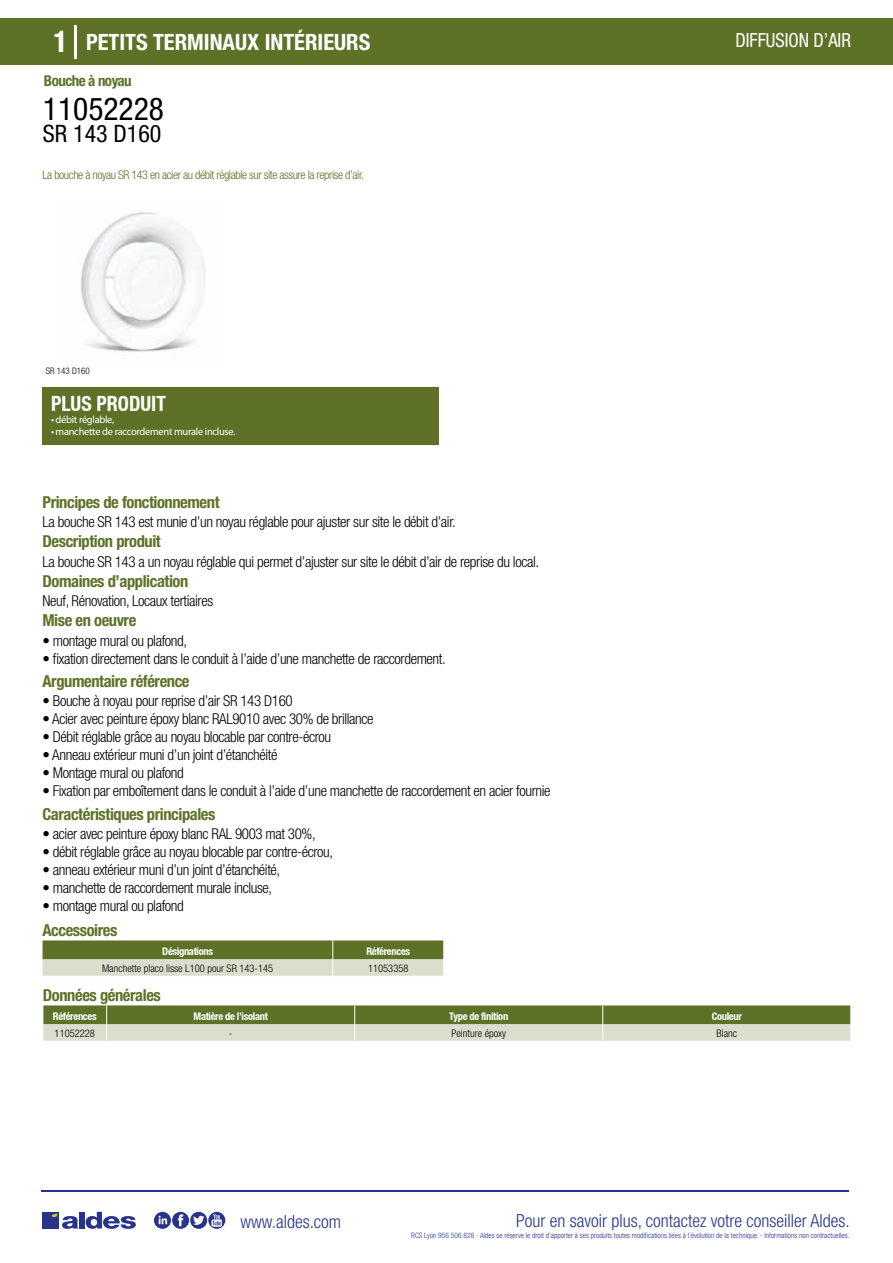
<style>
.page{position:relative;width:893px;height:1263px;background:#fff}
.page>*{position:absolute;margin:0;border:0;box-sizing:border-box;transform-origin:0 0}
.t1{font:condensed 31.5px "Helvetica Neue LT Std";color:#000}
.t2{font:condensed 24px "Helvetica Neue LT Std";color:#000}
.t3{font:700 condensed 22.5px "Helvetica Neue LT Std";color:#fff}
.t4{font:700 condensed 21px "Helvetica Neue";color:#fff;scale:.95 1}
.t5{font:condensed 19.5px "Helvetica Neue LT Std";color:#fff;scale:.95 1}
.t6{font:300 condensed 18px "Helvetica Neue";color:#28348b}
.t7{font:700 condensed 16.5px "Helvetica Neue LT Std";letter-spacing:-.025em;color:#5d7227}
.t8{font:300 condensed 15px "Helvetica Neue LT Std";letter-spacing:-.025em;color:#000}
.t9{font:700 condensed 15px "Helvetica Neue LT Std";letter-spacing:-.035em;color:#5d7227}
.t10{font:300 condensed 12px "Helvetica Neue LT Std";letter-spacing:-.035em;color:#5d7227}
.t11{font:700 condensed 10.5px "Helvetica Neue";letter-spacing:-.03em;color:#fff}
.t12{font:300 condensed 10.5px "Helvetica Neue";color:#000}
.t13{font:10.5px "Myriad Pro";letter-spacing:-.03em;color:#fff}
.t14{font:300 condensed 9px "Helvetica Neue";color:#000}
.t15{font:300 condensed 7.5px "Helvetica Neue";color:#28348b}
.s1{font-size:30px}
</style>
<div class="page">
<div style="left:0;top:18px;width:893px;height:46px;background:#5d7227"></div>
<div style="left:43px;top:387px;width:396px;height:57px;background:#5d7227"></div>
<hr style="left:74px;top:25px;width:2px;height:33px;background:#fff">
<svg style="left:80px;top:212px;width:125px;height:140px"></svg>
<svg style="left:43px;top:940px;width:401px;height:36px;background:#9ba678"></svg>
<svg style="left:43px;top:1005px;width:808px;height:36px;background:#9ba678"></svg>
<hr style="left:41px;top:1190px;width:808px;height:1px;background:#28348b">
<svg style="left:154px;top:1212px;width:71px;height:17px"></svg>
<div style="left:42px;top:1212px;width:17px;height:16px;background:#28348b"></div>
<div style="left:79px;top:1212px;width:5px;height:16px;background:#28348b"></div>
<svg style="left:86px;top:1212px;width:50px;height:17px"></svg>
<svg style="left:52px;top:1213px;width:26px;height:16px"></svg>
<h3 class="t3" style="left:54px;top:28px;width:318px"><span class="s1">1</span> PETITS TERMINAUX INTÉRIEURS</h3>
<h3 class="t5" style="left:735px;top:29px;width:123px">DIFFUSION D’AIR</h3>
<p class="t9" style="left:44px;top:71px;width:89px">Bouche à noyau</p>
<h1 class="t1" style="left:43px;top:91px;width:122px">11052228</h1>
<h2 class="t2" style="left:43px;top:120px;width:120px">SR 143 D160</h2>
<p class="t10" style="left:43px;top:167px;width:323px">La bouche à noyau SR 143 en acier au débit réglable sur site assure la reprise d’air.</p>
<p class="t14" style="left:46px;top:365px;width:45px">SR 143 D160</p>
<p class="t14" style="left:46px;top:365px;width:51px">Bouche SR 143</p>
<h3 class="t4" style="left:51px;top:391px;width:122px">PLUS PRODUIT</h3>
<p class="t13" style="left:51px;top:413px;width:65px">• débit réglable,</p>
<p class="t13" style="left:51px;top:425px;width:186px">• manchette de raccordement murale incluse.</p>
<p class="t7" style="left:43px;top:492px;width:179px">Principes de fonctionnement</p>
<p class="t7" style="left:43px;top:531px;width:120px">Description produit</p>
<p class="t7" style="left:43px;top:571px;width:147px">Domaines d’application</p>
<p class="t7" style="left:43px;top:610px;width:95px">Mise en oeuvre</p>
<p class="t8" style="left:43px;top:513px;width:415px">La bouche SR 143 est munie d’un noyau réglable pour ajuster sur site le débit d’air.</p>
<p class="t8" style="left:43px;top:553px;width:498px">La bouche SR 143 a un noyau réglable qui permet d’ajuster sur site le débit d’air de reprise du local.</p>
<p class="t8" style="left:43px;top:592px;width:172px">Neuf, Rénovation, Locaux tertiaires</p>
<p class="t8" style="left:43px;top:632px;width:146px">• montage mural ou plafond,</p>
<p class="t8" style="left:43px;top:650px;width:405px">• fixation directement dans le conduit à l’aide d’une manchette de raccordement.</p>
<p class="t7" style="left:43px;top:671px;width:149px">Argumentaire référence</p>
<p class="t8" style="left:43px;top:692px;width:252px">• Bouche à noyau pour reprise d’air SR 143 D160</p>
<p class="t8" style="left:43px;top:710px;width:333px">• Acier avec peinture époxy blanc RAL9010 avec 30% de brillance</p>
<p class="t8" style="left:43px;top:728px;width:290px">• Débit réglable grâce au noyau blocable par contre-écrou</p>
<p class="t8" style="left:43px;top:746px;width:237px">• Anneau extérieur muni d’un joint d’étanchéité</p>
<p class="t8" style="left:43px;top:764px;width:143px">• Montage mural ou plafond</p>
<p class="t8" style="left:43px;top:782px;width:510px">• Fixation par emboîtement dans le conduit à l’aide d’une manchette de raccordement en acier fournie</p>
<p class="t7" style="left:43px;top:804px;width:174px">Caractéristiques principales</p>
<p class="t8" style="left:43px;top:825px;width:275px">• acier avec peinture époxy blanc RAL 9003 mat 30%,</p>
<p class="t8" style="left:43px;top:843px;width:292px">• débit réglable grâce au noyau blocable par contre-écrou,</p>
<p class="t8" style="left:43px;top:861px;width:239px">• anneau extérieur muni d’un joint d’étanchéité,</p>
<p class="t8" style="left:43px;top:879px;width:231px">• manchette de raccordement murale incluse,</p>
<p class="t8" style="left:43px;top:897px;width:143px">• montage mural ou plafond</p>
<p class="t7" style="left:43px;top:920px;width:76px">Accessoires</p>
<p class="t11" style="left:162px;top:945px;width:52px">Désignations</p>
<p class="t11" style="left:366px;top:945px;width:45px">Références</p>
<p class="t12" style="left:102px;top:962px;width:173px">Manchette placo lisse L100 pour SR 143-145</p>
<p class="t12" style="left:368px;top:962px;width:42px">11053358</p>
<p class="t7" style="left:43px;top:985px;width:119px">Données générales</p>
<p class="t11" style="left:53px;top:1010px;width:45px">Références</p>
<p class="t11" style="left:194px;top:1010px;width:76px">Matière de l’isolant</p>
<p class="t11" style="left:449px;top:1010px;width:60px">Type de finition</p>
<p class="t11" style="left:712px;top:1010px;width:32px">Couleur</p>
<p class="t12" style="left:55px;top:1027px;width:42px">11052228</p>
<p class="t12" style="left:229px;top:1027px;width:5px">-</p>
<p class="t12" style="left:451px;top:1027px;width:56px">Peinture époxy</p>
<p class="t12" style="left:716px;top:1027px;width:22px">Blanc</p>
<p class="t6" style="left:240px;top:1211px;width:102px">www.aldes.com</p>
<p class="t6" style="left:516px;top:1211px;width:335px">Pour en savoir plus, contactez votre conseiller Aldes.</p>
<p class="t15" style="left:411px;top:1230px;width:440px">RCS Lyon 956 506 828 - Aldes se réserve le droit d’apporter à ses produits toutes modifications liées à l’évolution de la technique. - Informations non contractuelles.</p>
</div>
